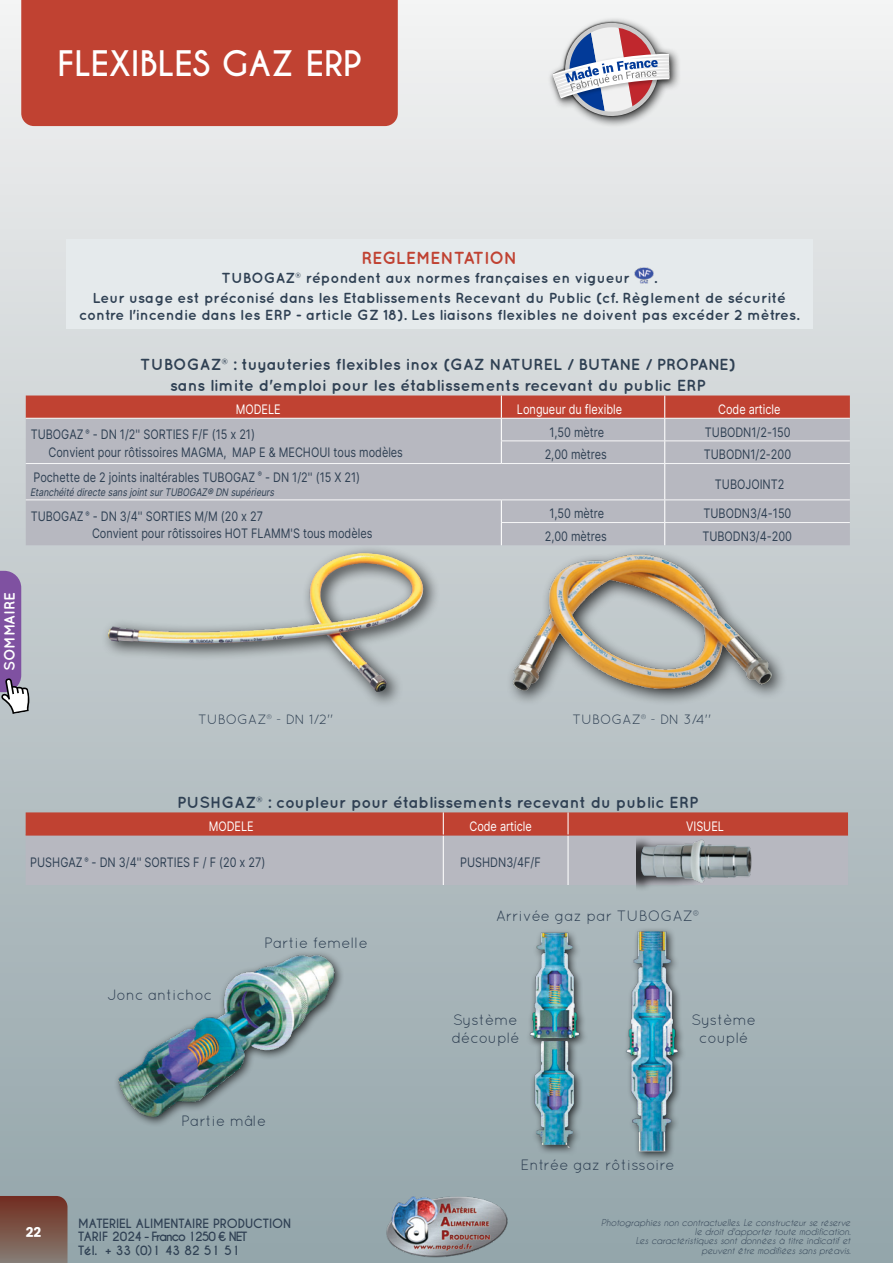
<style>
.page{position:relative;width:893px;height:1263px;background:#fff}
.page>*{position:absolute;margin:0;border:0;box-sizing:border-box;transform-origin:0 0}
.t1{font:700 33px "Caviar Dreams";color:#fff}
.t2{font:700 17.4px "Quicksand";color:#c04232}
.t3{font:700 16.05px/21.3px "Quicksand";color:#2f4053;text-align:center}
.t4{font:15px/18px "Quicksand";color:#2f4053;text-align:center}
.t5{font:700 15px "Quicksand";color:#fff}
.t6{font:700 14.55px/19.5px "Quicksand";color:#2f4053}
.t7{font:13.5px "Quicksand";color:#2f4053}
.t8{font:700 13.5px "Poppins";color:#fff}
.t9{font:13.05px/17.4px "Inter";color:#2f4053;scale:.83 1}
.t10{font:13.05px "Inter";color:#fff;scale:.83 1}
.t11{font:700 12px/13.5px "Caviar Dreams";color:#2f4053}
.t12{font:italic 10.5px "Inter";color:#2f4053;scale:.83 1}
.t13{font:italic 9px/9.4px "Caviar Dreams";color:#2f4053;text-align:right}
</style>
<div class="page">
<div style="left:0;top:0;width:893px;height:1263px;background:linear-gradient(to bottom,#f2f1f1,#92a3a8)"></div>
<div style="left:21px;top:0;width:377px;height:126px;background:#c04232"></div>
<svg style="left:0;top:1196px;width:68px;height:67px;background:#7b554a"></svg>
<img style="left:385px;top:1194px;width:123px;height:64px">
<div style="left:26px;top:464px;width:824px;height:81px;background:#b7b8c0"></div>
<svg style="left:26px;top:395px;width:824px;height:68px;background:#bb9393"></svg>
<hr style="left:26px;top:463px;width:475px;height:1px;background:#fff">
<hr style="left:501px;top:463px;width:164px;height:1px;background:#fff">
<hr style="left:665px;top:463px;width:185px;height:1px;background:#fff">
<hr style="left:664px;top:464px;width:1px;height:35px;background:#fff">
<hr style="left:26px;top:499px;width:475px;height:1px;background:#fff">
<hr style="left:501px;top:499px;width:164px;height:1px;background:#fff">
<hr style="left:665px;top:499px;width:185px;height:1px;background:#fff">
<hr style="left:501px;top:522px;width:164px;height:1px;background:#fff">
<svg style="left:501px;top:500px;width:1px;height:45px"></svg>
<hr style="left:665px;top:522px;width:185px;height:1px;background:#fff">
<svg style="left:664px;top:500px;width:1px;height:45px"></svg>
<div style="left:506px;top:546px;width:282px;height:161px;background:#000;opacity:.75"></div>
<img style="left:510px;top:552px;width:263px;height:141px">
<div style="left:100px;top:545px;width:341px;height:164px;background:#000;opacity:.75"></div>
<img style="left:108px;top:553px;width:315px;height:139px">
<div style="left:66px;top:239px;width:747px;height:90px;background:#e5eaec"></div>
<img style="left:634px;top:267px;width:20px;height:16px">
<div style="left:547px;top:17px;width:135px;height:111px;background:#f0f1f1"></div>
<img style="left:554px;top:12px;width:115px;height:115px">
<img style="left:545px;top:44px;width:135px;height:63px">
<svg style="left:553px;top:19px;width:116px;height:101px"></svg>
<div style="left:623px;top:927px;width:64px;height:234px;background:#000;opacity:.75"></div>
<img style="left:618px;top:929px;width:66px;height:224px">
<img style="left:512px;top:925px;width:84px;height:233px">
<div style="left:114px;top:950px;width:231px;height:178px;background:#9dadb1"></div>
<img style="left:116px;top:953px;width:221px;height:163px">
<svg style="left:26px;top:812px;width:822px;height:73px;background:#ba8d8d"></svg>
<hr style="left:443px;top:835px;width:1px;height:50px;background:#fff">
<hr style="left:568px;top:835px;width:1px;height:50px;background:#fff">
<hr style="left:26px;top:835px;width:417px;height:1px;background:#c04232">
<hr style="left:443px;top:835px;width:125px;height:1px;background:#c04232">
<hr style="left:568px;top:835px;width:280px;height:1px;background:#c04232">
<div style="left:636px;top:836px;width:149px;height:56px;background:#000;opacity:.75"></div>
<img style="left:639px;top:835px;width:116px;height:50px">
<svg style="left:0;top:571px;width:30px;height:143px;background:#9982af"></svg>
<h1 class="t1" style="left:58px;top:44px;width:305px">FLEXIBLES GAZ ERP</h1>
<h2 class="t2" style="left:361px;top:248px;width:157px">REGLEMENTATION</h2>
<p class="t6" style="left:222px;top:268px;width:410px">TUBOGAZ® répondent aux normes françaises en vigueur</p>
<p class="t6" style="left:93px;top:268px;width:695px;text-indent:561px">.<br>Leur usage est préconisé dans les Etablissements Recevant du Public (cf. Règlement de sécurité</p>
<p class="t6" style="left:79px;top:305px;width:722px">contre l'incendie dans les ERP - article GZ 18). Les liaisons flexibles ne doivent pas excéder 2 mètres.</p>
<p class="t3" style="left:140px;top:353px;width:597px">TUBOGAZ® : tuyauteries flexibles inox (GAZ NATUREL / BUTANE / PROPANE) sans limite d'emploi pour les établissements recevant du public ERP</p>
<p class="t10" style="left:236px;top:400px;width:56px">MODELE</p>
<p class="t10" style="left:517px;top:400px;width:128px">Longueur du flexible</p>
<p class="t10" style="left:718px;top:400px;width:77px">Code article</p>
<p class="t9" style="left:49px;top:425px;width:429px;text-indent:-18px">TUBOGAZ <sup>®</sup> - DN 1/2'' SORTIES F/F (15 x 21)<br>Convient pour rôtissoires MAGMA, MAP E &amp; MECHOUI tous modèles</p>
<p class="t9" style="left:549px;top:423px;width:68px">1,50 mètre</p>
<p class="t9" style="left:705px;top:423px;width:105px">TUBODN1/2-150</p>
<p class="t9" style="left:545px;top:445px;width:77px">2,00 mètres</p>
<p class="t9" style="left:704px;top:445px;width:107px">TUBODN1/2-200</p>
<p class="t9" style="left:33px;top:468px;width:395px">Pochette de 2 joints inaltérables TUBOGAZ <sup>®</sup> - DN 1/2'' (15 X 21)</p>
<p class="t12" style="left:30px;top:484px;width:299px">Etanchéité directe sansjointsurTUBOGAZ® DN supérieurs</p>
<p class="t9" style="left:715px;top:475px;width:85px">TUBOJOINT2</p>
<p class="t9" style="left:92px;top:507px;width:339px;text-indent:-61px">TUBOGAZ <sup>®</sup> - DN 3/4'' SORTIES M/M (20 x 27<br>Convient pour rôtissoires HOT FLAMM'S tous modèles</p>
<p class="t9" style="left:549px;top:504px;width:68px">1,50 mètre</p>
<p class="t9" style="left:703px;top:504px;width:107px">TUBODN3/4-150</p>
<p class="t9" style="left:545px;top:527px;width:77px">2,00 mètres</p>
<p class="t9" style="left:702px;top:527px;width:110px">TUBODN3/4-200</p>
<p class="t5" style="left:1px;top:671px;width:80px;rotate:-90deg">SOMMAIRE</p>
<p class="t7" style="left:198px;top:711px;width:137px">TUBOGAZ® - DN 1/2''</p>
<p class="t7" style="left:572px;top:711px;width:140px">TUBOGAZ® - DN 3/4''</p>
<p class="t3" style="left:177px;top:791px;width:523px">PUSHGAZ® : coupleur pour établissements recevant du public ERP</p>
<p class="t10" style="left:209px;top:816px;width:56px">MODELE</p>
<p class="t10" style="left:469px;top:816px;width:77px">Code article</p>
<p class="t10" style="left:686px;top:816px;width:47px">VISUEL</p>
<p class="t9" style="left:30px;top:853px;width:285px">PUSHGAZ <sup>®</sup> - DN 3/4'' SORTIES F / F (20 x 27)</p>
<p class="t9" style="left:460px;top:853px;width:99px">PUSHDN3/4F/F</p>
<p class="t8" style="left:26px;top:1224px;width:17px">22</p>
<p class="t4" style="left:108px;top:985px;width:106px">Jonc antichoc</p>
<p class="t4" style="left:264px;top:933px;width:105px">Partie femelle</p>
<p class="t4" style="left:181px;top:1111px;width:86px">Partie mâle</p>
<p class="t4" style="left:496px;top:907px;width:205px">Arrivée gaz par TUBOGAZ®</p>
<p class="t4" style="left:451px;top:1010px;width:70px;text-align:left">Système découplé</p>
<p class="t4" style="left:692px;top:1010px;width:66px">Système couplé</p>
<p class="t4" style="left:521px;top:1156px;width:155px">Entrée gaz rôtissoire</p>
<p class="t11" style="left:78px;top:1217px;width:215px">MATERIEL ALIMENTAIRE PRODUCTION<br>TARIF 2024 - Franco 1250 € NET<br>Tél. + 33 (0)1 43 82 51 51</p>
<p class="t13" style="left:601px;top:1217px;width:251px">Photographies non contractuelles. Le constructeur se réserve le droit d'apporter toute modification.<br>Les caractéristiques sont données à titre indicatif et peuvent être modifiées sans préavis.</p>
</div>
